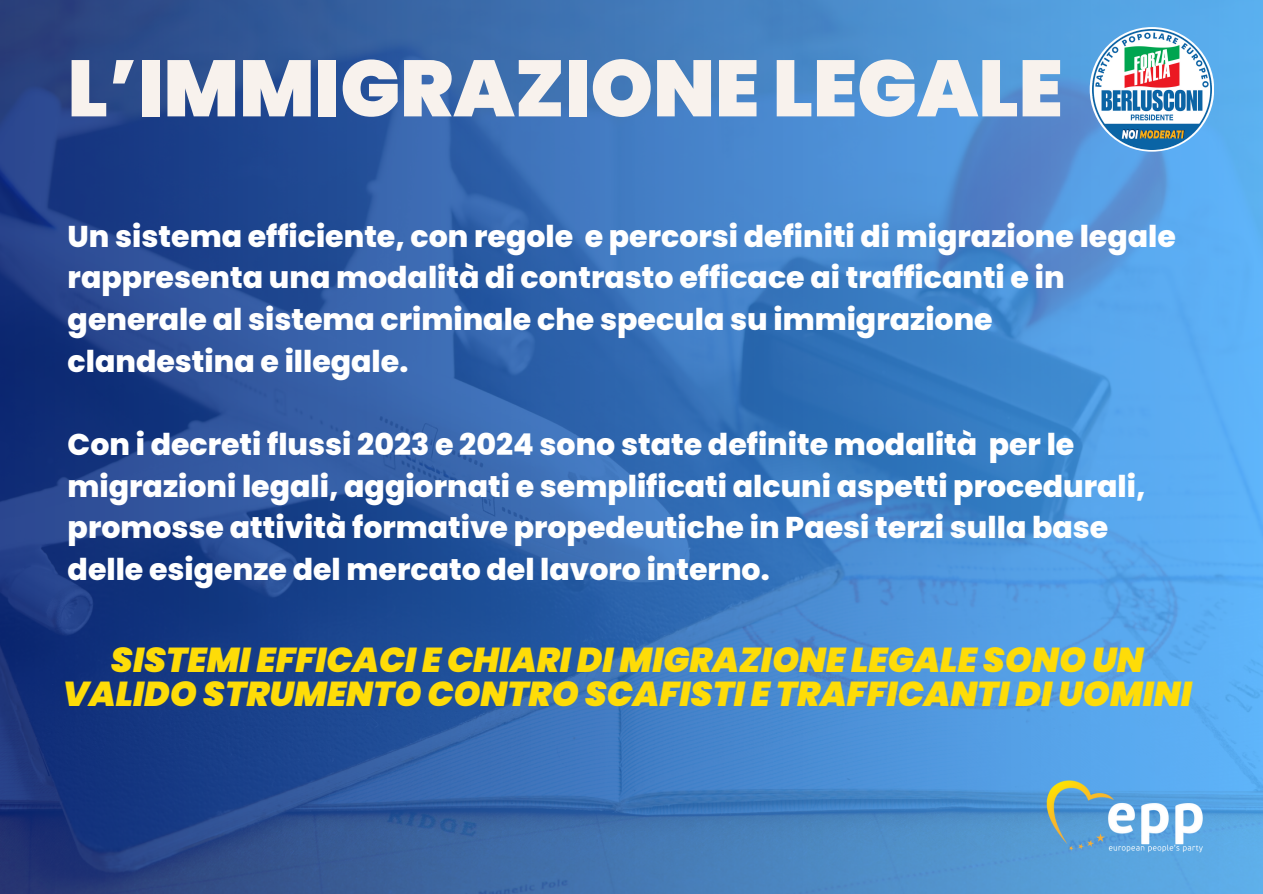
<style>
.page{position:relative;width:1263px;height:894px;background:#fff}
.page>*{position:absolute;margin:0;border:0;box-sizing:border-box;transform-origin:0 0}
.t1{font:900 79.5px "Poppins";color:#f8f2ed}
.t2{font:italic 900 34.5px "Poppins";color:#fedc08}
.t3{font:800 30px/41.7px "Poppins";color:#fff}
</style>
<div class="page">
<img style="left:0;top:0;width:1263px;height:893px">
<img style="left:1031px;top:767px;width:188px;height:97px">
<img style="left:1092px;top:30px;width:120px;height:119px">
<p class="t1" style="left:68px;top:33px;width:997px">L’IMMIGRAZIONE LEGALE</p>
<p class="t3" style="left:68px;top:215px;width:1110px">Un sistema efficiente, con regole e percorsi definiti di migrazione legale rappresenta una modalità di contrasto efficace ai trafficanti e in generale al sistema criminale che specula su immigrazione clandestina e illegale.</p>
<p class="t3" style="left:68px;top:423px;width:1079px">Con i decreti flussi 2023 e 2024 sono state definite modalità per le migrazioni legali, aggiornati e semplificati alcuni aspetti procedurali, promosse attività formative propedeutiche in Paesi terzi sulla base delle esigenze del mercato del lavoro interno.</p>
<p class="t2" style="left:111px;top:636px;width:1034px">SISTEMI EFFICACI E CHIARI DI MIGRAZIONE LEGALE SONO UN</p>
<h2 class="t2" style="left:63px;top:669px;width:1131px">VALIDO STRUMENTO CONTRO SCAFISTI E TRAFFICANTI DI UOMINI</h2>
</div>
